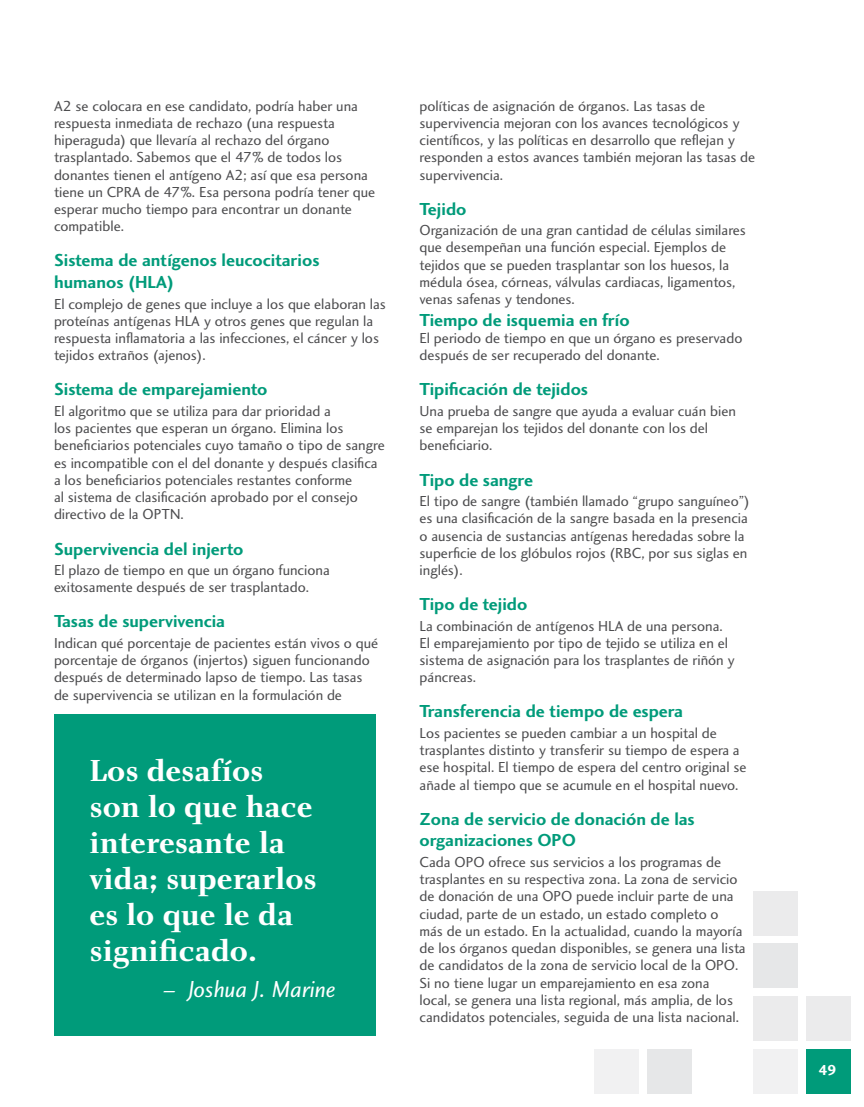
<style>
.page{position:relative;width:864px;height:1107px;background:#fff}
.page>*{position:absolute;margin:0;border:0;box-sizing:border-box;transform-origin:0 0}
.t1{font:31.5px/36px "Charlotte Bold Plain";color:#fff}
.t2{font:24px "Charlotte Sans Book Italic Plain";color:#fff}
.t3{font:18px/21.6px "Charlotte Sans Bold Plain";color:#009b7a}
.t4{font:15px/17.2px "Charlotte Sans Book Plain";color:#4d4d4f}
.t5{font:15px "Charlotte Sans Bold Plain";color:#fff}
.s1{font-family:"Charlotte Book Italic Plain"}
</style>
<div class="page">
<div style="left:806px;top:1049px;width:45px;height:45px;background:#009b7a"></div>
<div style="left:753px;top:891px;width:45px;height:44px;background:#ebebec"></div>
<div style="left:753px;top:944px;width:45px;height:44px;background:#e6e7e8"></div>
<div style="left:753px;top:996px;width:45px;height:45px;background:#ebebec"></div>
<div style="left:806px;top:996px;width:44px;height:45px;background:#ebebec"></div>
<div style="left:647px;top:1049px;width:45px;height:45px;background:#e6e7e8"></div>
<div style="left:594px;top:1049px;width:45px;height:45px;background:#f1f1f2"></div>
<div style="left:753px;top:1049px;width:45px;height:45px;background:#f1f1f2"></div>
<div style="left:54px;top:714px;width:321px;height:321px;background:#009b7a"></div>
<p class="t4" style="left:54px;top:97px;width:323px">A2 se colocara en ese candidato, podría haber una respuesta inmediata de rechazo (una respuesta hiperaguda) que llevaría al rechazo del órgano trasplantado. Sabemos que el 47% de todos los donantes tienen el antígeno A2; así que esa persona tiene un CPRA de 47%. Esa persona podría tener que esperar mucho tiempo para encontrar un donante compatible.</p>
<p class="t3" style="left:54px;top:249px;width:267px">Sistema de antígenos leucocitarios humanos (HLA)</p>
<p class="t4" style="left:54px;top:295px;width:333px">El complejo de genes que incluye a los que elaboran las proteínas antígenas HLA y otros genes que regulan la respuesta inflamatoria a las infecciones, el cáncer y los tejidos extraños (ajenos).</p>
<p class="t3" style="left:54px;top:378px;width:215px">Sistema de emparejamiento</p>
<p class="t4" style="left:54px;top:402px;width:332px">El algoritmo que se utiliza para dar prioridad a<br>los pacientes que esperan un órgano. Elimina los beneficiarios potenciales cuyo tamaño o tipo de sangre es incompatible con el del donante y después clasifica a los beneficiarios potenciales restantes conforme<br>al sistema de clasificación aprobado por el consejo directivo de la OPTN.</p>
<p class="t3" style="left:54px;top:538px;width:191px">Supervivencia del injerto</p>
<p class="t4" style="left:54px;top:561px;width:277px">El plazo de tiempo en que un órgano funciona exitosamente después de ser trasplantado.</p>
<p class="t3" style="left:54px;top:610px;width:173px">Tasas de supervivencia</p>
<p class="t4" style="left:54px;top:634px;width:326px">Indican qué porcentaje de pacientes están vivos o qué porcentaje de órganos (injertos) siguen funcionando después de determinado lapso de tiempo. Las tasas de supervivencia se utilizan en la formulación de</p>
<p class="t1" style="left:90px;top:752px;width:229px">Los desafíos son lo que hace interesante la vida; superarlos es lo que le da significado.</p>
<p class="t2" style="left:162px;top:974px;width:175px"><span class="s1">–</span> Joshua J. Marine</p>
<p class="t4" style="left:420px;top:97px;width:337px">políticas de asignación de órganos. Las tasas de supervivencia mejoran con los avances tecnológicos y científicos, y las políticas en desarrollo que reflejan y responden a estos avances también mejoran las tasas de supervivencia.</p>
<p class="t3" style="left:420px;top:198px;width:48px">Tejido</p>
<p class="t4" style="left:420px;top:221px;width:328px">Organización de una gran cantidad de células similares que desempeñan una función especial. Ejemplos de tejidos que se pueden trasplantar son los huesos, la médula ósea, córneas, válvulas cardiacas, ligamentos, venas safenas y tendones.</p>
<p class="t3" style="left:420px;top:309px;width:212px">Tiempo de isquemia en frío</p>
<p class="t4" style="left:420px;top:329px;width:324px">El periodo de tiempo en que un órgano es preservado después de ser recuperado del donante.</p>
<p class="t3" style="left:420px;top:378px;width:170px">Tipificación de tejidos</p>
<p class="t4" style="left:420px;top:402px;width:318px">Una prueba de sangre que ayuda a evaluar cuán bien se emparejan los tejidos del donante con los del beneficiario.</p>
<p class="t3" style="left:420px;top:469px;width:115px">Tipo de sangre</p>
<p class="t4" style="left:420px;top:492px;width:332px">El tipo de sangre (también llamado “grupo sanguíneo”) es una clasificación de la sangre basada en la presencia o ausencia de sustancias antígenas heredadas sobre la superficie de los glóbulos rojos (RBC, por sus siglas en inglés).</p>
<p class="t3" style="left:420px;top:593px;width:109px">Tipo de tejido</p>
<p class="t4" style="left:420px;top:617px;width:317px">La combinación de antígenos HLA de una persona.<br>El emparejamiento por tipo de tejido se utiliza en el sistema de asignación para los trasplantes de riñón y páncreas.</p>
<p class="t3" style="left:420px;top:700px;width:265px">Transferencia de tiempo de espera</p>
<p class="t4" style="left:420px;top:724px;width:329px">Los pacientes se pueden cambiar a un hospital de trasplantes distinto y transferir su tiempo de espera a ese hospital. El tiempo de espera del centro original se añade al tiempo que se acumule en el hospital nuevo.</p>
<p class="t3" style="left:420px;top:808px;width:277px">Zona de servicio de donación de las organizaciones OPO</p>
<p class="t4" style="left:420px;top:853px;width:328px">Cada OPO ofrece sus servicios a los programas de trasplantes en su respectiva zona. La zona de servicio de donación de una OPO puede incluir parte de una ciudad, parte de un estado, un estado completo o<br>más de un estado. En la actualidad, cuando la mayoría de los órganos quedan disponibles, se genera una lista de candidatos de la zona de servicio local de la OPO.<br>Si no tiene lugar un emparejamiento en esa zona<br>local, se genera una lista regional, más amplia, de los candidatos potenciales, seguida de una lista nacional.</p>
<p class="t5" style="left:819px;top:1061px;width:19px">49</p>
</div>
